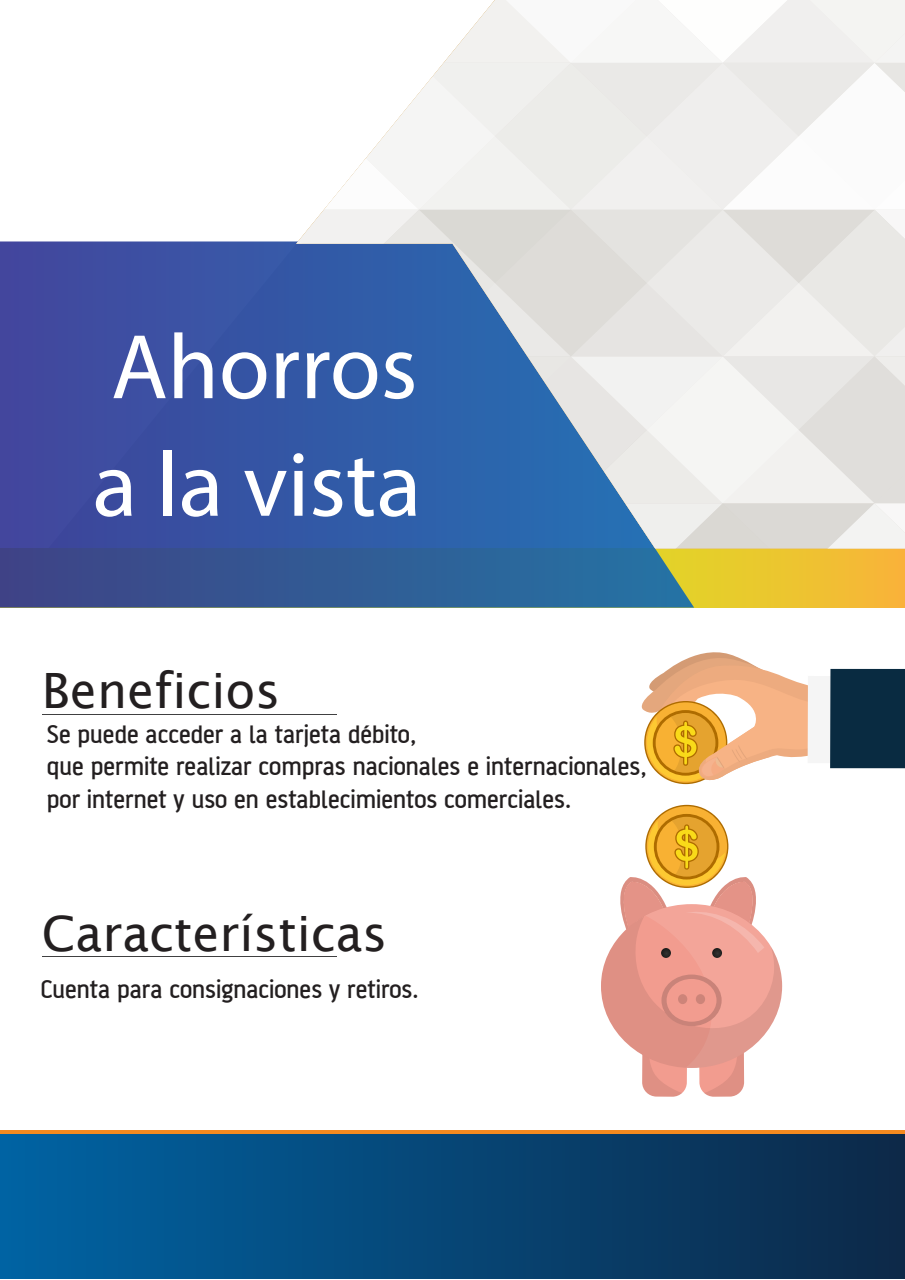
<style>
.page{position:relative;width:905px;height:1280px;background:#fff}
.page>*{position:absolute;margin:0;border:0;box-sizing:border-box;transform-origin:0 0}
.t1{font:92.7px/117.6px "Myriad Pro";color:#fff}
.t2{font:48.7px "Lucida Sans";color:#231f20}
.t3{font:500 27.4px/32.8px "AF Battersea";color:#231f20}
</style>
<div class="page">
<svg style="left:694px;top:549px;width:211px;height:59px;background:#edc231"></svg>
<div style="left:0;top:1130px;width:905px;height:149px;background:linear-gradient(to right,#0063a3,#0d2948)"></div>
<hr style="left:0;top:1130px;width:905px;height:3px;background:#f58a1f">
<hr style="left:42px;top:714px;width:294px;height:1px;background:#404041">
<hr style="left:42px;top:956px;width:294px;height:1px;background:#404041">
<svg style="left:0;top:241px;width:694px;height:367px;background:#3a539c"></svg>
<svg style="left:296px;top:0;width:609px;height:549px"></svg>
<svg style="left:647px;top:806px;width:80px;height:81px"></svg>
<svg style="left:641px;top:652px;width:264px;height:133px"></svg>
<svg style="left:601px;top:817px;width:181px;height:280px"></svg>
<h1 class="t1" style="left:93px;top:307px;width:330px">Ahorros a la vista</h1>
<h2 class="t2" style="left:42px;top:663px;width:240px">Beneficios</h2>
<p class="t3" style="left:47px;top:718px;width:601px">Se puede acceder a la tarjeta débito,<br>que permite realizar compras nacionales e internacionales, por internet y uso en establecimientos comerciales.</p>
<h2 class="t2" style="left:42px;top:906px;width:347px">Características</h2>
<p class="t3" style="left:41px;top:973px;width:379px">Cuenta para consignaciones y retiros.</p>
</div>
